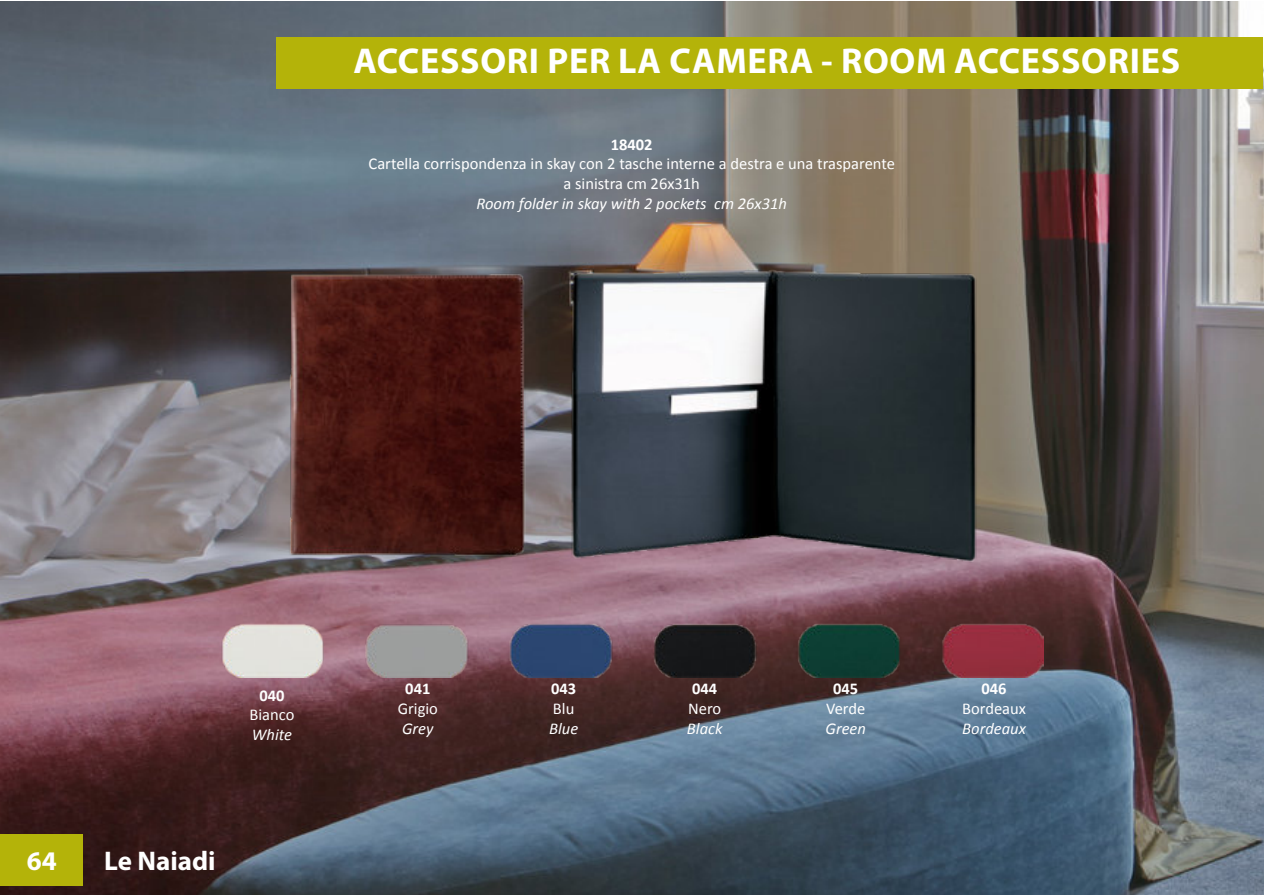
<style>
.page{position:relative;width:1264px;height:895px;background:#fff}
.page>*{position:absolute;margin:0;border:0;box-sizing:border-box;transform-origin:0 0}
.t1{font:700 36px "Myriad Pro";letter-spacing:.02em;color:#fff}
.t2{font:700 27px "Myriad Pro";color:#fff}
.t3{font:16.5px/19.8px "Calibri";color:#fff;text-align:center}
.t4{font:italic 16.5px "Calibri";color:#fff}
.t5{font:700 16.5px "Calibri";color:#fff}
</style>
<div class="page">
<img style="left:0;top:1px;width:1263px;height:893px">
<div style="left:0;top:834px;width:83px;height:51px;background:#b4b309"></div>
<div style="left:276px;top:37px;width:987px;height:51px;background:#b4b309"></div>
<img style="left:220px;top:623px;width:823px;height:54px">
<img style="left:220px;top:269px;width:823px;height:310px">
<h1 class="t1" style="left:353px;top:46px;width:828px">ACCESSORI PER LA CAMERA - ROOM ACCESSORIES</h1>
<p class="t5" style="left:611px;top:137px;width:43px">18402</p>
<p class="t3" style="left:368px;top:155px;width:528px">Cartella corrispondenza in skay con 2 tasche interne a destra e una trasparente a sinistra cm 26x31h</p>
<p class="t4" style="left:476px;top:196px;width:312px">Room folder in skay with 2 pockets cm 26x31h</p>
<p class="t5" style="left:259px;top:688px;width:27px">040</p>
<p class="t3" style="left:249px;top:706px;width:46px">Bianco</p>
<p class="t4" style="left:252px;top:727px;width:42px">White</p>
<h2 class="t2" style="left:27px;top:849px;width:31px">64</h2>
<h2 class="t2" style="left:104px;top:849px;width:113px">Le Naiadi</h2>
<p class="t5" style="left:405px;top:681px;width:27px">041</p>
<p class="t3" style="left:398px;top:699px;width:42px">Grigio</p>
<p class="t4" style="left:402px;top:721px;width:33px">Grey</p>
<p class="t5" style="left:551px;top:681px;width:27px">043</p>
<p class="t3" style="left:553px;top:699px;width:23px">Blu</p>
<p class="t4" style="left:549px;top:721px;width:31px">Blue</p>
<p class="t5" style="left:692px;top:681px;width:27px">044</p>
<p class="t3" style="left:688px;top:699px;width:35px">Nero</p>
<p class="t4" style="left:687px;top:721px;width:37px">Black</p>
<p class="t5" style="left:833px;top:681px;width:27px">045</p>
<p class="t3" style="left:826px;top:699px;width:41px">Verde</p>
<p class="t4" style="left:825px;top:721px;width:42px">Green</p>
<p class="t5" style="left:981px;top:681px;width:27px">046</p>
<p class="t3" style="left:962px;top:699px;width:65px">Bordeaux</p>
<p class="t4" style="left:962px;top:721px;width:65px">Bordeaux</p>
</div>
